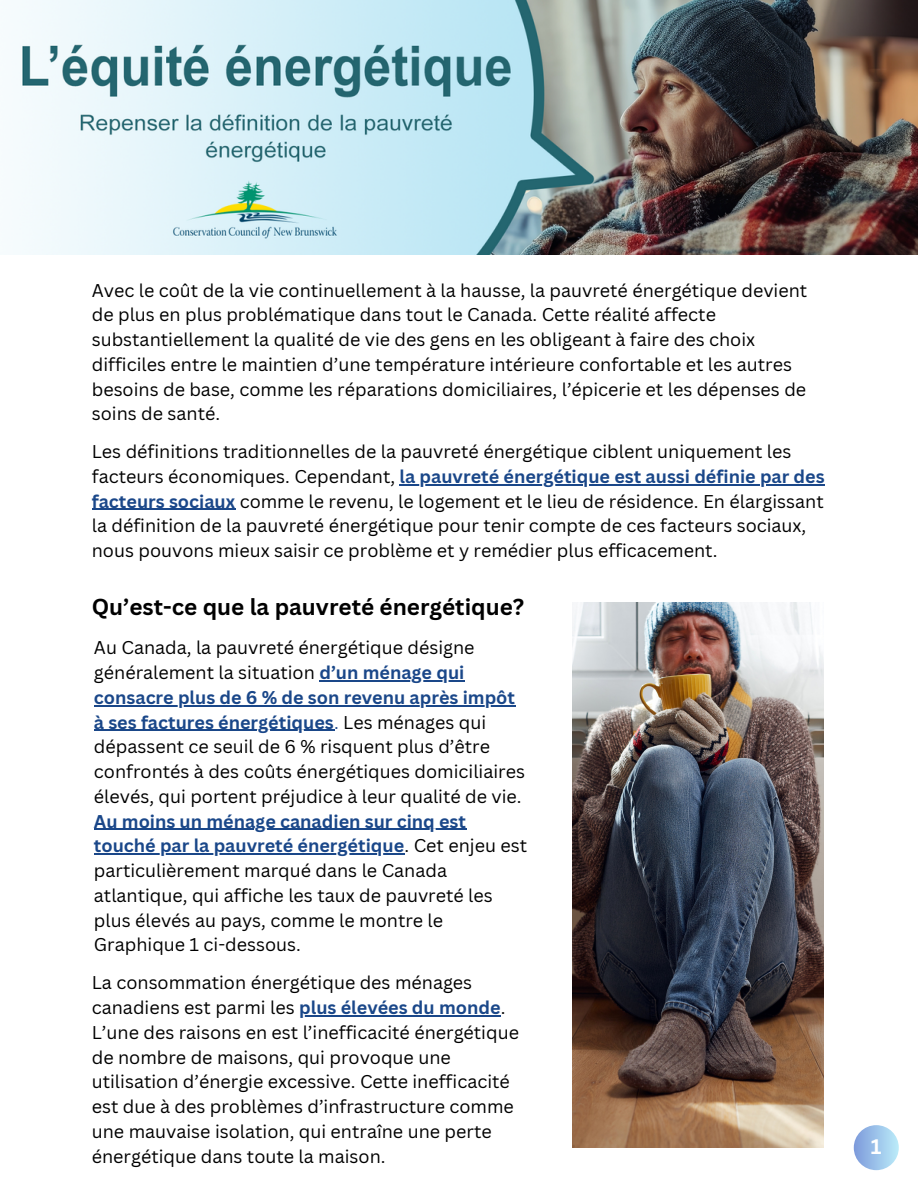
<style>
.page{position:relative;width:918px;height:1188px;background:#fff}
.page>*{position:absolute;margin:0;border:0;box-sizing:border-box;transform-origin:0 0}
.t1{font:700 22.5px "Canva Sans";color:#000}
.t2{font:700 20.4px "Canva Sans";color:#fff}
.t3{font:18px/24.8px "Canva Sans";color:#000}
.s1{font-weight:700;color:#1a4789}
.s2{color:#1a4789}
</style>
<div class="page">
<img style="left:18px;top:0;width:900px;height:254px">
<img style="left:572px;top:603px;width:252px;height:545px">
<div style="left:854px;top:1125px;width:45px;height:45px;background:linear-gradient(to right,#7d9bdb,#bdecf9);border-radius:50%"></div>
<hr style="left:400px;top:484px;width:425px;height:1px;background:#1a4789">
<hr style="left:92px;top:509px;width:143px;height:1px;background:#1a4789">
<hr style="left:319px;top:680px;width:146px;height:1px;background:#1a4789">
<hr style="left:94px;top:705px;width:422px;height:1px;background:#1a4789">
<hr style="left:94px;top:730px;width:240px;height:1px;background:#1a4789">
<hr style="left:94px;top:829px;width:373px;height:1px;background:#1a4789">
<hr style="left:94px;top:854px;width:311px;height:1px;background:#1a4789">
<hr style="left:299px;top:1015px;width:202px;height:1px;background:#1a4789">
<p class="t3" style="left:92px;top:277px;width:717px">Avec le coût de la vie continuellement à la hausse, la pauvreté énergétique devient de plus en plus problématique dans tout le Canada. Cette réalité affecte substantiellement la qualité de vie des gens en les obligeant à faire des choix difficiles entre le maintien d’une température intérieure confortable et les autres besoins de base, comme les réparations domiciliaires, l’épicerie et les dépenses de soins de santé.</p>
<p class="t3" style="left:92px;top:439px;width:734px">Les définitions traditionnelles de la pauvreté énergétique ciblent uniquement les facteurs économiques. Cependant, <span class="s1">la pauvreté énergétique est aussi définie par des</span></p>
<p class="t3" style="left:92px;top:488px;width:734px"><span class="s1">facteurs sociaux</span> comme le revenu, le logement et le lieu de résidence. En élargissant la définition de la pauvreté énergétique pour tenir compte de ces facteurs sociaux, nous pouvons mieux saisir ce problème et y remédier plus efficacement.</p>
<h1 class="t1" style="left:92px;top:591px;width:434px">Qu’est-ce que la pauvreté énergétique?</h1>
<p class="t3" style="left:94px;top:635px;width:433px">Au Canada, la pauvreté énergétique désigne généralement la situation <span class="s1">d’un ménage qui consacre plus de 6 % de son revenu après impôt à ses factures énergétiques</span><span class="s2">.</span> Les ménages qui dépassent ce seuil de 6 % risquent plus d’être confrontés à des coûts énergétiques domiciliaires élevés, qui portent préjudice à leur qualité de vie.</p>
<p class="t3" style="left:94px;top:808px;width:435px"><span class="s1">Au moins un ménage canadien sur cinq est touché par la pauvreté énergétique</span>. Cet enjeu est particulièrement marqué dans le Canada atlantique, qui affiche les taux de pauvreté les plus élevés au pays, comme le montre le Graphique 1 ci-dessous.</p>
<p class="t3" style="left:92px;top:970px;width:429px">La consommation énergétique des ménages canadiens est parmi les <span class="s1">plus élevées du monde</span>.<br>L’une des raisons en est l’inefficacité énergétique de nombre de maisons, qui provoque une utilisation d’énergie excessive. Cette inefficacité est due à des problèmes d’infrastructure comme une mauvaise isolation, qui entraîne une perte énergétique dans toute la maison.</p>
<p class="t2" style="left:871px;top:1133px;width:12px">1</p>
</div>
